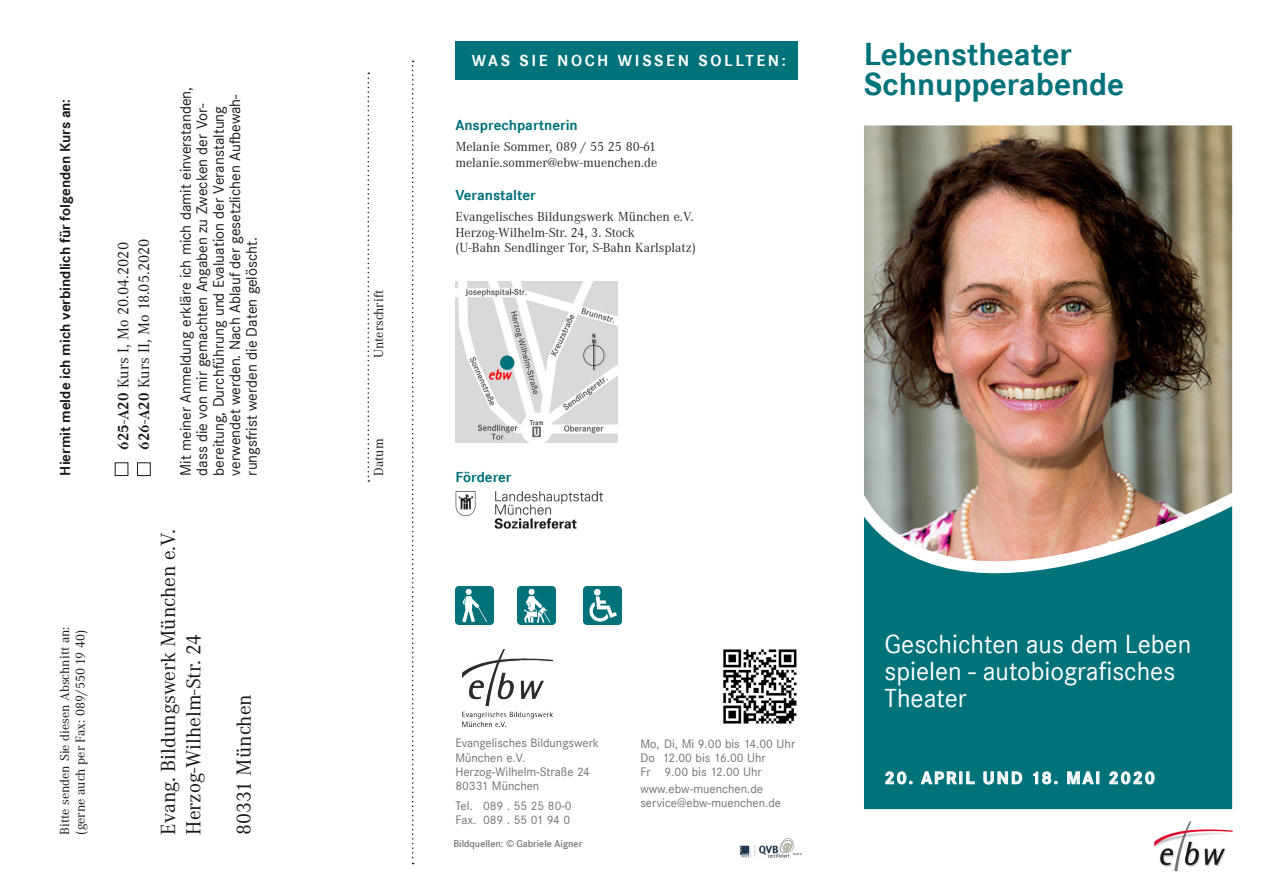
<style>
.page{position:relative;width:1263px;height:893px;background:#fff}
.page>*{position:absolute;margin:0;border:0;box-sizing:border-box;transform-origin:0 0}
.t1{font:700 33px/30px "Corporate S";color:#00727a}
.t2{font:27px/27px "Corporate S";color:#fff}
.t3{font:21px "Corporate A";color:#1a171c}
.t4{font:700 18px "Corporate S";letter-spacing:.1em;color:#fff}
.t5{font:700 16.5px "Corporate S";letter-spacing:.16em;color:#fff}
.Fliestext{font:15.75px/16.5px "Corporate S";color:#1a171c}
.Fliestext-2{font:15.75px "Corporate A";color:#1a171c}
.t6{font:700 15px "Corporate S";color:#1a171c}
._02_fliess_überschri{font:700 15px "Corporate S";color:#00727a}
.Fliestext-3{font:13.5px/15.8px "Corporate A";color:#2d2c2f}
.Fliestext-4{font:13.5px/15.8px "Corporate A";color:#1a171c}
.Copy_CorpoS_reg{font:12.75px/14.2px "Corporate S";color:#707173}
._02_fliess_überschri-2{font:600 10.2px "Corporate S";color:#707173}
.s1{font-weight:700}
</style>
<div class="page">
<img style="left:864px;top:125px;width:369px;height:685px">
<svg style="left:412px;top:61px;width:2px;height:803px"></svg>
<svg style="left:885px;top:771px;width:28px;height:14px"></svg>
<svg style="left:921px;top:771px;width:54px;height:13px"></svg>
<svg style="left:983px;top:771px;width:39px;height:14px"></svg>
<svg style="left:1033px;top:771px;width:25px;height:14px"></svg>
<svg style="left:1067px;top:771px;width:32px;height:13px"></svg>
<svg style="left:1109px;top:771px;width:46px;height:14px"></svg>
<div style="left:455px;top:41px;width:343px;height:39px;background:#00727a"></div>
<img style="left:1154px;top:821px;width:79px;height:51px">
<img style="left:456px;top:491px;width:147px;height:38px">
<svg style="left:368px;top:73px;width:1px;height:409px"></svg>
<div style="left:115px;top:462px;width:13px;height:14px;border:1px solid #1a171c"></div>
<div style="left:137px;top:462px;width:14px;height:14px;border:1px solid #1a171c"></div>
<img style="left:723px;top:649px;width:74px;height:75px">
<img style="left:455px;top:281px;width:163px;height:161px">
<div style="left:500px;top:355px;width:14px;height:15px;background:#00727a;border-radius:50%"></div>
<img style="left:455px;top:587px;width:39px;height:38px">
<img style="left:517px;top:587px;width:38px;height:38px">
<img style="left:584px;top:587px;width:38px;height:38px">
<img style="left:739px;top:837px;width:63px;height:21px">
<img style="left:463px;top:649px;width:89px;height:78px">
<p class="t6" style="left:56px;top:476px;width:378px;rotate:-90deg">Hiermit melde ich mich verbindlich für folgenden Kurs an:</p>
<p class="Fliestext-4" style="left:57px;top:834px;width:209px;rotate:-90deg">Bitte senden Sie diesen Abschnitt an: (gerne auch per Fax: 089/550 19 40)</p>
<p class="Fliestext-2" style="left:115px;top:450px;width:209px;rotate:-90deg"><span class="s1">625-A20</span> Kurs I, Mo 20.04.2020</p>
<p class="Fliestext-2" style="left:135px;top:450px;width:213px;rotate:-90deg"><span class="s1">626-A20</span> Kurs II, Mo 18.05.2020</p>
<p class="Fliestext" style="left:177px;top:476px;width:390px;rotate:-90deg">Mit meiner Anmeldung erkläre ich mich damit einverstanden, dass die von mir gemachten Angaben zu Zwecken der Vor&shy;bereitung, Durchführung und Evaluation der Veranstaltung verwendet werden. Nach Ablauf der gesetzlichen Aufbewah&shy;rungsfrist werden die Daten gelöscht.</p>
<p class="t3" style="left:157px;top:834px;width:307px;rotate:-90deg">Evang. Bildungswerk München e.V.</p>
<p class="t3" style="left:182px;top:834px;width:202px;rotate:-90deg">Herzog-Wilhelm-Str. 24</p>
<p class="t3" style="left:232px;top:834px;width:142px;rotate:-90deg">80331 München</p>
<p class="Fliestext-4" style="left:371px;top:358px;width:69px;rotate:-90deg">Unterschrift</p>
<p class="Fliestext-4" style="left:371px;top:476px;width:39px;rotate:-90deg">Datum</p>
<p class="t5" style="left:472px;top:51px;width:316px">WAS SIE NOCH WISSEN SOLLTEN:</p>
<p class="_02_fliess_überschri" style="left:455px;top:117px;width:124px">Ansprechpartnerin</p>
<p class="Fliestext-3" style="left:455px;top:139px;width:202px">Melanie Sommer, 089 / 55 25 80-61</p>
<p class="Fliestext-3" style="left:455px;top:155px;width:203px">melanie.sommer@ebw-muenchen.de</p>
<p class="_02_fliess_überschri" style="left:455px;top:186px;width:82px">Veranstalter</p>
<p class="Fliestext-3" style="left:455px;top:209px;width:242px">Evangelisches Bildungswerk München e.V.<br>Herzog-Wilhelm-Str. 24, 3. Stock<br>(U-Bahn Sendlinger Tor, S-Bahn Karlsplatz)</p>
<p class="t1" style="left:864px;top:39px;width:262px">Lebenstheater<br>Schnupperabende</p>
<p class="_02_fliess_überschri" style="left:455px;top:469px;width:58px">Förderer</p>
<p class="Copy_CorpoS_reg" style="left:455px;top:736px;width:145px">Evangelisches Bildungswerk<br>München e.V.</p>
<p class="Copy_CorpoS_reg" style="left:455px;top:765px;width:136px">Herzog-Wilhelm-Straße 24</p>
<p class="Copy_CorpoS_reg" style="left:455px;top:779px;width:85px">80331 München</p>
<p class="Copy_CorpoS_reg" style="left:455px;top:799px;width:118px">Tel. 089 . 55 25 80-0</p>
<p class="Copy_CorpoS_reg" style="left:455px;top:813px;width:117px">Fax. 089 . 55 01 94 0</p>
<p class="_02_fliess_überschri-2" style="left:453px;top:838px;width:130px">Bildquellen: © Gabriele Aigner</p>
<p class="Copy_CorpoS_reg" style="left:640px;top:736px;width:156px">Mo, Di, Mi 9.00 bis 14.00 Uhr</p>
<p class="Copy_CorpoS_reg" style="left:640px;top:751px;width:127px">Do 12.00 bis 16.00 Uhr</p>
<p class="Copy_CorpoS_reg" style="left:640px;top:765px;width:123px">Fr 9.00 bis 12.00 Uhr</p>
<p class="Copy_CorpoS_reg" style="left:640px;top:782px;width:124px">www.ebw-muenchen.de</p>
<p class="Copy_CorpoS_reg" style="left:640px;top:796px;width:142px">service@ebw-muenchen.de</p>
<p class="t2" style="left:884px;top:631px;width:308px">Geschichten aus dem Leben spielen - autobiografisches<br>Theater</p>
<p class="t4" style="left:884px;top:767px;width:272px">20. APRIL UND 18. MAI 2020</p>
</div>
